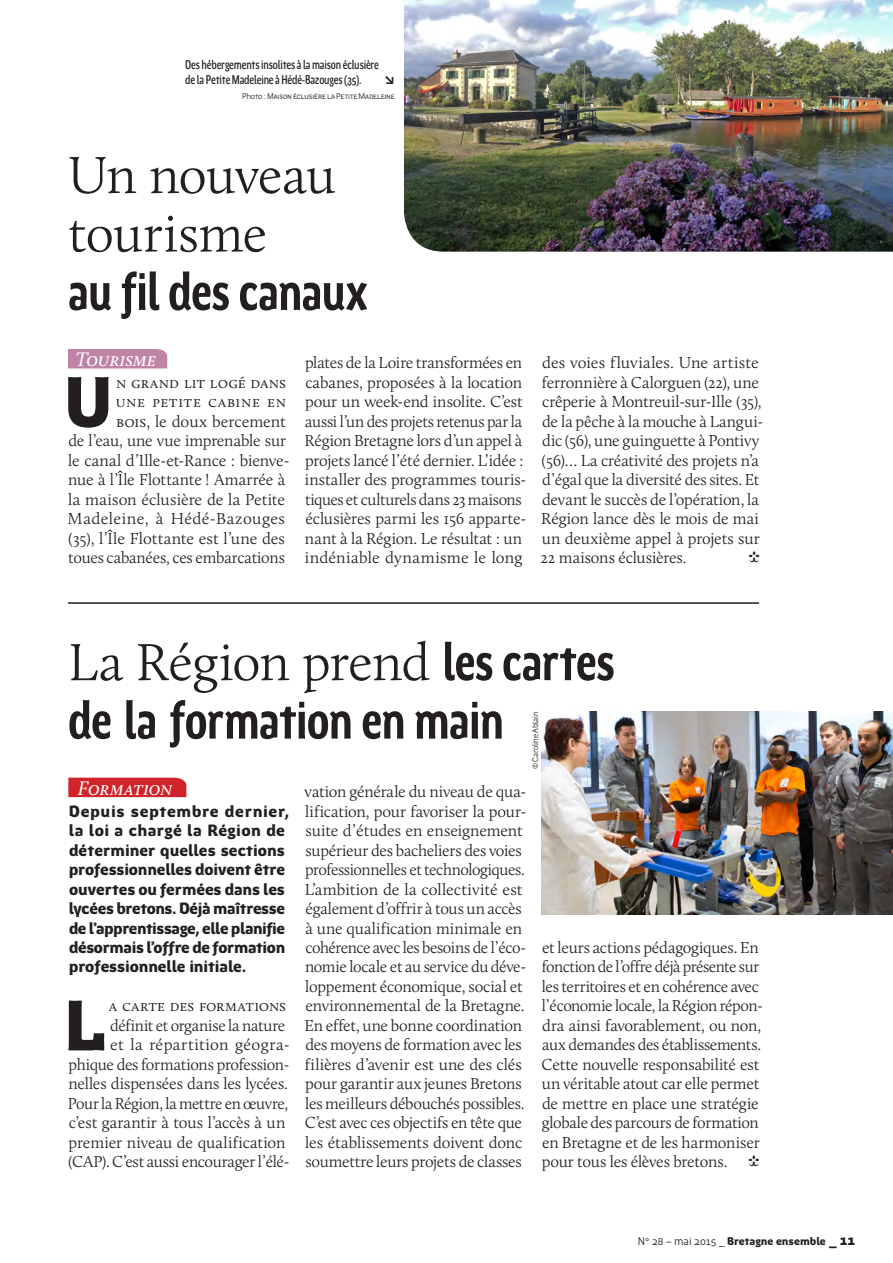
<style>
.page{position:relative;width:893px;height:1263px;background:#fff}
.page>*{position:absolute;margin:0;border:0;box-sizing:border-box;transform-origin:0 0}
._01_Texte_Courant_AV{font:900 72.15px "Region Bretagne";color:#231f20}
.t1{font:700 54px/58.5px "Region Bretagne Cond";letter-spacing:-.015em;color:#231f20}
.t2{font:300 54px/58.5px "Calluna";color:#231f20}
.t3{font:italic 20.25px "Calluna";letter-spacing:-.005em;color:#fff}
.t4{font:500 18px "Region Bretagne Cond";color:#231f20}
._01_Texte_Courant_AV-2{font:300 16.5px/19.5px "Calluna";color:#231f20}
._01_Texte_Courant_AV-3{font:300 16.5px/19.5px "Calluna";letter-spacing:.02em;color:#231f20;text-align:right}
._01_Chapo_Dossier{font:900 16.5px/19.5px "Region Bretagne";letter-spacing:-.01em;color:#231f20}
._01_Texte_Courant_AV-4{font:16.5px "Region Bretagne";color:#231f20}
.t5{font:500 12.75px/15px "Region Bretagne Cond";letter-spacing:-.015em;color:#231f20}
.t6{font:900 11.25px "Region Bretagne";color:#231f20}
.t7{font:8.25px "Region Bretagne";letter-spacing:-.025em;color:#231f20}
.s1{font-family:"Region Bretagne Cond";font-weight:700}
.s2{font-family:"Calluna";font-weight:300}
.s3{font-family:"Region Bretagne";font-weight:400}
.s4{font-weight:400}
.s5{font-size:15px}
</style>
<div class="page">
<div style="left:68px;top:778px;width:118px;height:19px;background:#d1232a"></div>
<div style="left:68px;top:349px;width:99px;height:19px;background:#bf83a5"></div>
<hr style="left:68px;top:602px;width:691px;height:2px;background:#231f20">
<img style="left:404px;top:0;width:489px;height:252px">
<img style="left:542px;top:712px;width:351px;height:202px">
<p class="t5" style="left:185px;top:57px;width:195px">Des hébergements insolites à la maison éclusière de la Petite Madeleine à Hédé-Bazouges (35).</p>
<p class="t4" style="left:384px;top:68px;width:12px">5</p>
<p class="t7" style="left:242px;top:91px;width:154px">Photo : Maison éclusière la Petite Madeleine</p>
<p class="t2" style="left:68px;top:145px;width:301px">Un nouveau tourisme<br><span class="s1">au fil des canaux</span></p>
<p class="t3" style="left:76px;top:347px;width:82px">Tourisme</p>
<p class="_01_Texte_Courant_AV" style="left:64px;top:363px;width:51px">U</p>
<p class="_01_Texte_Courant_AV-3" style="left:68px;top:373px;width:223px">n grand lit logé dans<br>une petite cabine en<br>bois, le doux bercement<br>de l’eau, une vue imprenable sur le canal d’Ille-et-Rance : bienve&shy;nue à l’Île Flottante ! Amarrée à la maison éclusière de la Petite<br>Madeleine, à Hédé-Bazouges (35), l’Île Flottante est l’une des toues cabanées, ces embarcations</p>
<p class="_01_Texte_Courant_AV-2" style="left:304px;top:353px;width:223px">plates de la Loire transformées en cabanes, proposées à la location pour un week-end insolite. C’est aussi l’un des projets retenus par la Région Bretagne lors d’un appel à projets lancé l’été dernier. L’idée : installer des programmes touris&shy;tiques et culturels dans 23 maisons éclusières parmi les 156 apparte&shy;nant à la Région. Le résultat : un indéniable dynamisme le long</p>
<p class="_01_Texte_Courant_AV-2" style="left:541px;top:353px;width:224px">des voies fluviales. Une artiste ferronnière à Calorguen (22), une crêperie à Montreuil-sur-Ille (35), de la pêche à la mouche à Langui&shy;dic (56), une guinguette à Pontivy (56)… La créativité des projets n’a d’égal que la diversité des sites. Et devant le succès de l’opération, la<br>Région lance dès le mois de mai un deuxième appel à projets sur<br>22 maisons éclusières.</p>
<p class="_01_Texte_Courant_AV-4" style="left:748px;top:549px;width:14px">q</p>
<p class="t1" style="left:68px;top:634px;width:548px"><span class="s2">La Région prend</span> les cartes de la formation en main</p>
<p class="t7" style="left:531px;top:769px;width:59px;rotate:-90deg">© Caroline Ablain</p>
<p class="t3" style="left:78px;top:776px;width:96px">Formation</p>
<p class="_01_Chapo_Dossier" style="left:69px;top:802px;width:222px">Depuis septembre dernier, la loi a chargé la Région de déterminer quelles sections professionnelles doivent être ouvertes ou fermées dans les lycées bretons. Déjà maîtresse de l’apprentissage, elle planifie désormais l’offre de formation professionnelle initiale.</p>
<p class="_01_Texte_Courant_AV" style="left:64px;top:986px;width:43px">L</p>
<p class="_01_Texte_Courant_AV-2" style="left:68px;top:996px;width:223px;text-align:right">a carte des formations définit et organise la nature<br>et la répartition géogra&shy;phique des formations profession&shy;nelles dispensées dans les lycées.<br>Pour la Région, la mettre en œuvre, c’est garantir à tous l’accès à un premier niveau de qualification (CAP). C’est aussi encourager l’élé-</p>
<p class="_01_Texte_Courant_AV-2" style="left:305px;top:782px;width:223px">vation générale du niveau de qua&shy;lification, pour favoriser la pour&shy;suite d’études en enseignement supérieur des bacheliers des voies professionnelles et technologiques.</p>
<p class="_01_Texte_Courant_AV-2" style="left:305px;top:879px;width:223px">L’ambition de la collectivité est également d’offrir à tous un accès à une qualification minimale en cohérence avec les besoins de l’éco&shy;nomie locale et au service du déve&shy;loppement économique, social et environnemental de la Bretagne.<br>En effet, une bonne coordination des moyens de formation avec les filières d’avenir est une des clés pour garantir aux jeunes Bretons les meilleurs débouchés possibles.</p>
<p class="_01_Texte_Courant_AV-2" style="left:305px;top:1113px;width:219px;text-align:justify">C’est avec ces objectifs en tête que les établissements doivent donc soumettre leurs projets de classes</p>
<p class="_01_Texte_Courant_AV-2" style="left:541px;top:937px;width:223px">et leurs actions pédagogiques. En fonction de l’offre déjà présente sur les territoires et en cohérence avec l’économie locale, la Région répon&shy;dra ainsi favorablement, ou non, aux demandes des établissements.<br>Cette nouvelle responsabilité est un véritable atout car elle permet de mettre en place une stratégie globale des parcours de formation en Bretagne et de les harmoniser pour tous les élèves bretons. <span class="s3">q</span></p>
<p class="t6" style="left:638px;top:1235px;width:219px"><span class="s4">N° 28 – mai 2015 _</span> Bretagne ensemble <span class="s5">_ 11</span></p>
</div>
